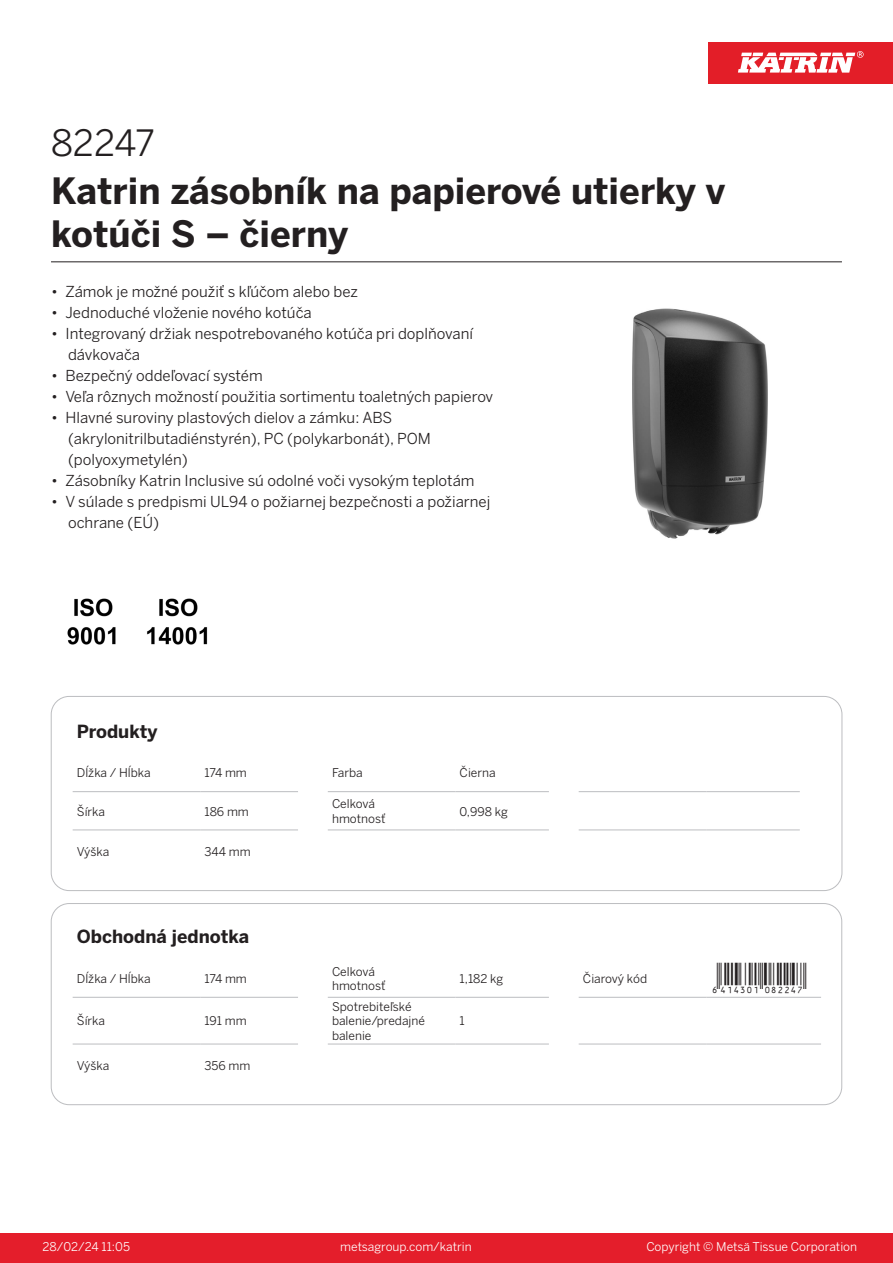
<style>
.page{position:relative;width:893px;height:1263px;background:#fff}
.page>*{position:absolute;margin:0;border:0;box-sizing:border-box;transform-origin:0 0}
.Product_Name{font:700 36px/43.2px "Benton Sans";color:#231f20}
.External_material_co{font:36px "Benton Sans";letter-spacing:-.01em;color:#231f20}
.T_EAN{font:30px "Viisas EAN Matala";color:#231f20}
.T_TableHeader{font:700 18px "Benton Sans";color:#231f20}
.MarketingBullets{font:15px/21px "Benton Sans";color:#231f20}
.T_TableBody{font:12px/14.4px "Benton Sans";color:#231f20}
.t1{font:12px "Benton Sans";color:#fff}
</style>
<div class="page">
<div style="left:0;top:1233px;width:893px;height:30px;background:#e41e2b"></div>
<div style="left:708px;top:43px;width:185px;height:41px;background:#e31e28"></div>
<svg style="left:738px;top:51px;width:126px;height:22px"></svg>
<hr style="left:73px;top:791px;width:127px;height:1px;background:#bcbdc0">
<hr style="left:200px;top:791px;width:98px;height:1px;background:#bcbdc0">
<hr style="left:328px;top:791px;width:127px;height:1px;background:#bcbdc0">
<hr style="left:455px;top:791px;width:94px;height:1px;background:#bcbdc0">
<hr style="left:579px;top:791px;width:127px;height:1px;background:#bcbdc0">
<hr style="left:706px;top:791px;width:94px;height:1px;background:#bcbdc0">
<hr style="left:73px;top:830px;width:127px;height:1px;background:#bcbdc0">
<hr style="left:200px;top:830px;width:98px;height:1px;background:#bcbdc0">
<hr style="left:328px;top:830px;width:127px;height:1px;background:#bcbdc0">
<hr style="left:455px;top:830px;width:94px;height:1px;background:#bcbdc0">
<hr style="left:579px;top:830px;width:127px;height:1px;background:#bcbdc0">
<hr style="left:706px;top:830px;width:94px;height:1px;background:#bcbdc0">
<div style="left:51px;top:696px;width:791px;height:195px;border:1px solid #bcbdc0;border-radius:18px"></div>
<hr style="left:73px;top:997px;width:127px;height:1px;background:#bcbdc0">
<hr style="left:200px;top:997px;width:98px;height:1px;background:#bcbdc0">
<hr style="left:328px;top:997px;width:127px;height:1px;background:#bcbdc0">
<hr style="left:455px;top:997px;width:94px;height:1px;background:#bcbdc0">
<hr style="left:579px;top:997px;width:127px;height:1px;background:#bcbdc0">
<hr style="left:706px;top:997px;width:115px;height:1px;background:#bcbdc0">
<hr style="left:73px;top:1044px;width:127px;height:1px;background:#bcbdc0">
<hr style="left:200px;top:1044px;width:98px;height:1px;background:#bcbdc0">
<hr style="left:328px;top:1044px;width:127px;height:1px;background:#bcbdc0">
<hr style="left:455px;top:1044px;width:94px;height:1px;background:#bcbdc0">
<hr style="left:579px;top:1044px;width:127px;height:1px;background:#bcbdc0">
<hr style="left:706px;top:1044px;width:115px;height:1px;background:#bcbdc0">
<div style="left:51px;top:903px;width:791px;height:202px;border:1px solid #bcbdc0;border-radius:18px"></div>
<img style="left:632px;top:308px;width:136px;height:231px">
<img style="left:67px;top:598px;width:49px;height:47px">
<img style="left:147px;top:598px;width:61px;height:47px">
<hr style="left:51px;top:261px;width:791px;height:1px;background:#231f20">
<p class="External_material_co" style="left:51px;top:121px;width:105px">82247</p>
<p class="Product_Name" style="left:51px;top:170px;width:676px">Katrin zásobník na papierové utierky v kotúči S – čierny</p>
<p class="MarketingBullets" style="left:51px;top:281px;width:308px">• Zámok je možné použiť s kľúčom alebo bez</p>
<p class="MarketingBullets" style="left:51px;top:302px;width:262px">• Jednoduché vloženie nového kotúča</p>
<p class="MarketingBullets" style="left:68px;top:323px;width:406px;text-indent:-17px">• Integrovaný držiak nespotrebovaného kotúča pri doplňovaní dávkovača</p>
<p class="MarketingBullets" style="left:51px;top:365px;width:213px">• Bezpečný oddeľovací systém</p>
<p class="MarketingBullets" style="left:51px;top:386px;width:444px">• Veľa rôznych možností použitia sortimentu toaletných papierov</p>
<p class="MarketingBullets" style="left:68px;top:407px;width:364px;text-indent:-17px">• Hlavné suroviny plastových dielov a zámku: ABS (akrylonitrilbutadiénstyrén), PC (polykarbonát), POM (polyoxymetylén)</p>
<p class="MarketingBullets" style="left:51px;top:470px;width:425px">• Zásobníky Katrin Inclusive sú odolné voči vysokým teplotám</p>
<p class="MarketingBullets" style="left:68px;top:491px;width:424px;text-indent:-17px">• V súlade s predpismi UL94 o požiarnej bezpečnosti a požiarnej ochrane (EÚ)</p>
<p class="T_TableHeader" style="left:77px;top:720px;width:82px">Produkty</p>
<p class="T_TableBody" style="left:77px;top:766px;width:75px">Dĺžka / Hĺbka</p>
<p class="T_TableBody" style="left:204px;top:766px;width:44px">174 mm</p>
<p class="T_TableBody" style="left:332px;top:766px;width:32px">Farba</p>
<p class="T_TableBody" style="left:460px;top:766px;width:38px">Čierna</p>
<p class="T_TableBody" style="left:77px;top:804px;width:30px">Šírka</p>
<p class="T_TableBody" style="left:204px;top:804px;width:46px">186 mm</p>
<p class="T_TableBody" style="left:332px;top:797px;width:44px">Celková</p>
<p class="T_TableBody" style="left:332px;top:811px;width:55px">hmotnosť</p>
<p class="T_TableBody" style="left:460px;top:804px;width:50px">0,998 kg</p>
<p class="T_TableBody" style="left:77px;top:844px;width:34px">Výška</p>
<p class="T_TableBody" style="left:204px;top:844px;width:48px">344 mm</p>
<p class="T_TableHeader" style="left:77px;top:925px;width:174px">Obchodná jednotka</p>
<p class="T_TableBody" style="left:77px;top:971px;width:75px">Dĺžka / Hĺbka</p>
<p class="T_TableBody" style="left:204px;top:971px;width:44px">174 mm</p>
<p class="T_TableBody" style="left:77px;top:1014px;width:30px">Šírka</p>
<p class="T_TableBody" style="left:204px;top:1014px;width:44px">191 mm</p>
<p class="T_TableBody" style="left:77px;top:1058px;width:34px">Výška</p>
<p class="T_TableBody" style="left:204px;top:1058px;width:48px">356 mm</p>
<p class="T_TableBody" style="left:332px;top:964px;width:44px">Celková</p>
<p class="T_TableBody" style="left:332px;top:978px;width:55px">hmotnosť</p>
<p class="T_TableBody" style="left:332px;top:999px;width:94px">Spotrebiteľské balenie/predajné balenie</p>
<p class="T_TableBody" style="left:460px;top:971px;width:45px">1,182 kg</p>
<p class="T_TableBody" style="left:583px;top:971px;width:66px">Čiarový kód</p>
<p class="T_EAN" style="left:710px;top:963px;width:97px">*6414301082247*</p>
<p class="T_TableBody" style="left:460px;top:1014px;width:7px">1</p>
<p class="t1" style="left:43px;top:1239px;width:89px">28/02/24 11:05</p>
<p class="t1" style="left:340px;top:1239px;width:133px">metsagroup.com/katrin</p>
<p class="t1" style="left:646px;top:1239px;width:212px">Copyright © Metsä Tissue Corporation</p>
</div>
